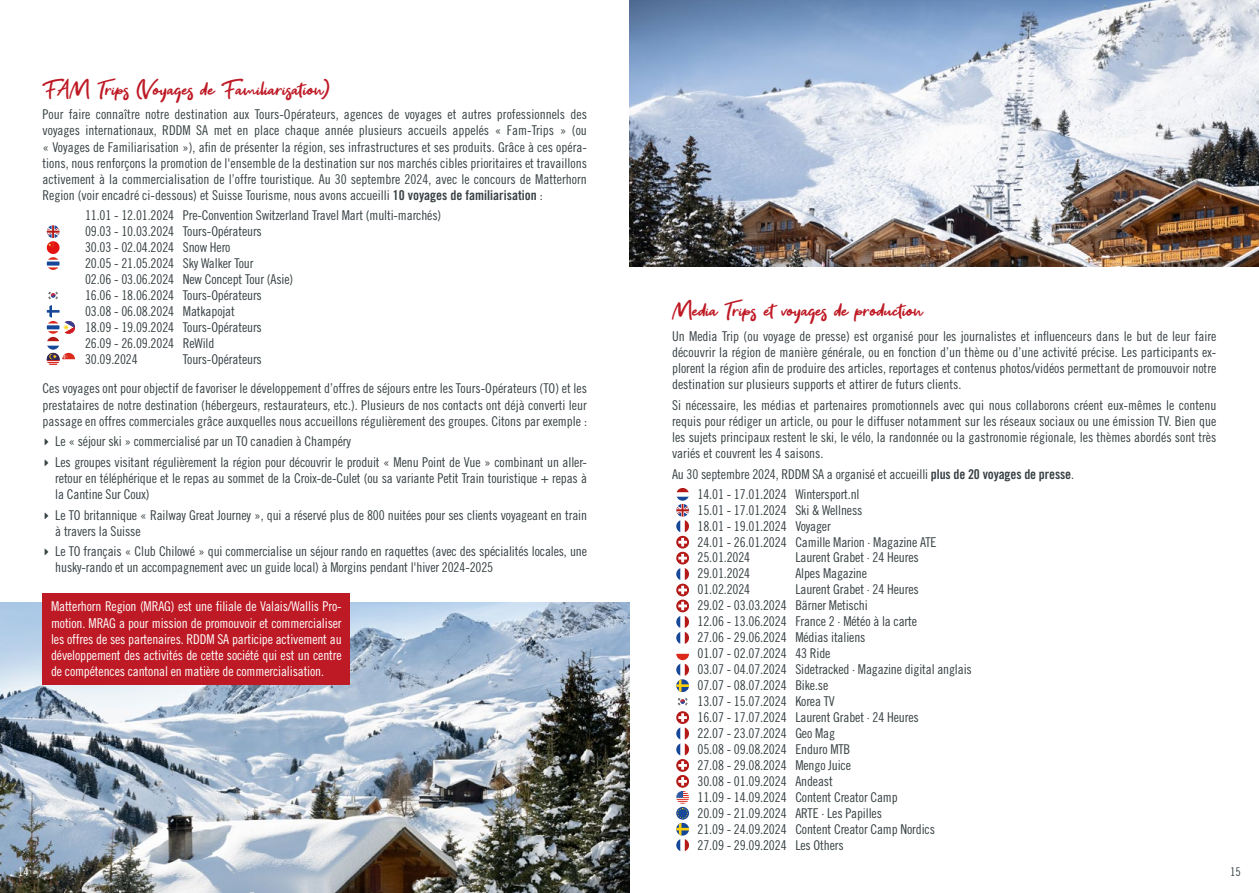
<style>
.page{position:relative;width:1259px;height:893px;background:#fff}
.page>*{position:absolute;margin:0;border:0;box-sizing:border-box;transform-origin:0 0}
.t1{font:27px "Get Show";color:#be1a25}
.t2{font:13.5px/15.9px "Trade Gothic LT Std Cn 18";letter-spacing:-.01em;color:#384144}
.t3{font:13.5px/16.2px "Trade Gothic LT Std Cn 18";letter-spacing:-.01em;color:#fff;text-align:justify}
.t4{font:12px "Trade Gothic LT Std Cn 18";color:#384144}
.t5{font:12px "Trade Gothic LT Std Cn 18";color:#fff}
.s1{font-family:"Trade Gothic LT Std Bd Cn 20"}
.s2{font-family:"Courier"}
</style>
<div class="page">
<svg style="left:47px;top:225px;width:13px;height:45px"></svg>
<svg style="left:48px;top:292px;width:10px;height:7px"></svg>
<svg style="left:47px;top:305px;width:28px;height:60px"></svg>
<svg style="left:676px;top:488px;width:13px;height:204px"></svg>
<svg style="left:678px;top:698px;width:9px;height:7px"></svg>
<svg style="left:676px;top:711px;width:13px;height:140px"></svg>
<img style="left:629px;top:0;width:630px;height:266px">
<img style="left:0;top:603px;width:629px;height:290px">
<div style="left:43px;top:593px;width:307px;height:92px;background:#be1a25"></div>
<h1 class="t1" style="left:43px;top:74px;width:289px">FAM Trips (Voyages de Familiarisation)</h1>
<p class="t2" style="left:43px;top:106px;width:546px;text-align:justify">Pour faire connaître notre destination aux Tours-Opérateurs, agences de voyages et autres professionnels des voyages internationaux, RDDM SA met en place chaque année plusieurs accueils appelés « Fam-Trips » (ou « Voyages de Familiarisation »), afin de présenter la région, ses infrastructures et ses produits. Grâce à ces opéra&shy;tions, nous renforçons la promotion de l'ensemble de la destination sur nos marchés cibles prioritaires et travaillons activement à la commercialisation de l’offre touristique. Au 30 septembre 2024, avec le concours de Matterhorn Region (voir encadré ci-dessous) et Suisse Tourisme, nous avons accueilli <span class="s1">10 voyages de familiarisation</span> :</p>
<p class="t2" style="left:85px;top:207px;width:358px">11.01 - 12.01.2024 Pre-Convention Switzerland Travel Mart (multi-marchés)<br>09.03 - 10.03.2024 Tours-Opérateurs<br>30.03 - 02.04.2024 Snow Hero<br>20.05 - 21.05.2024 Sky Walker Tour<br>02.06 - 03.06.2024 New Concept Tour (Asie)<br>16.06 - 18.06.2024 Tours-Opérateurs<br>03.08 - 06.08.2024 Matkapojat<br>18.09 - 19.09.2024 Tours-Opérateurs<br>26.09 - 26.09.2024 ReWild<br>30.09.2024</p>
<p class="t2" style="left:183px;top:351px;width:80px">Tours-Opérateurs</p>
<p class="t2" style="left:43px;top:380px;width:546px;text-align:justify">Ces voyages ont pour objectif de favoriser le développement d’offres de séjours entre les Tours-Opérateurs (TO) et les prestataires de notre destination (hébergeurs, restaurateurs, etc.). Plusieurs de nos contacts ont déjà converti leur passage en offres commerciales grâce auxquelles nous accueillons régulièrement des groupes. Citons par exemple :</p>
<p class="t2" style="left:43px;top:431px;width:546px;line-height:20.4px"><span class="s2">‣</span> Le « séjour ski » commercialisé par un TO canadien à Champéry<br><span class="s2">‣</span> Les groupes visitant régulièrement la région pour découvrir le produit « Menu Point de Vue » combinant un aller-</p>
<p class="t2" style="left:55px;top:470px;width:533px">retour en téléphérique et le repas au sommet de la Croix-de-Culet (ou sa variante Petit Train touristique + repas à la Cantine Sur Coux)</p>
<p class="t2" style="left:55px;top:507px;width:533px;text-indent:-13px"><span class="s2">‣</span> Le TO britannique « Railway Great Journey », qui a réservé plus de 800 nuitées pour ses clients voyageant en train à travers la Suisse</p>
<p class="t2" style="left:55px;top:543px;width:533px;text-indent:-13px"><span class="s2">‣</span> Le TO français « Club Chilowé » qui commercialise un séjour rando en raquettes (avec des spécialités locales, une husky-rando et un accompagnement avec un guide local) à Morgins pendant l'hiver 2024-2025</p>
<p class="t3" style="left:51px;top:598px;width:292px">Matterhorn Region (MRAG) est une filiale de Valais/Wallis Pro&shy;motion. MRAG a pour mission de promouvoir et commercialiser les offres de ses partenaires. RDDM SA participe activement au développement des activités de cette société qui est un centre de compétences cantonal en matière de commercialisation.</p>
<p class="t5" style="left:18px;top:865px;width:12px">14</p>
<h1 class="t1" style="left:672px;top:295px;width:252px">Media Trips et voyages de production</h1>
<p class="t2" style="left:672px;top:328px;width:546px;text-align:justify">Un Media Trip (ou voyage de presse) est organisé pour les journalistes et influenceurs dans le but de leur faire découvrir la région de manière générale, ou en fonction d’un thème ou d’une activité précise. Les participants ex&shy;plorent la région afin de produire des articles, reportages et contenus photos/vidéos permettant de promouvoir notre destination sur plusieurs supports et attirer de futurs clients.</p>
<p class="t2" style="left:672px;top:397px;width:546px;text-align:justify">Si nécessaire, les médias et partenaires promotionnels avec qui nous collaborons créent eux-mêmes le contenu requis pour rédiger un article, ou pour le diffuser notamment sur les réseaux sociaux ou une émission TV. Bien que les sujets principaux restent le ski, le vélo, la randonnée ou la gastronomie régionale, les thèmes abordés sont très variés et couvrent les 4 saisons.</p>
<p class="t2" style="left:697px;top:464px;width:378px;line-height:19.8px;text-indent:-26px">Au 30 septembre 2024, RDDM SA a organisé et accueilli <span class="s1">plus de 20 voyages de presse</span>.<br>14.01 - 17.01.2024 Wintersport.nl</p>
<p class="t2" style="left:697px;top:502px;width:240px">15.01 - 17.01.2024 Ski &amp; Wellness<br>18.01 - 19.01.2024 Voyager<br>24.01 - 26.01.2024 Camille Marion · Magazine ATE<br>25.01.2024</p>
<p class="t2" style="left:795px;top:550px;width:125px">Laurent Grabet · 24 Heures</p>
<p class="t2" style="left:697px;top:565px;width:54px">29.01.2024</p>
<p class="t2" style="left:795px;top:565px;width:73px">Alpes Magazine</p>
<p class="t2" style="left:697px;top:581px;width:54px">01.02.2024</p>
<p class="t2" style="left:697px;top:581px;width:276px;text-indent:98px">Laurent Grabet · 24 Heures<br>29.02 - 03.03.2024 Bärner Metischi<br>12.06 - 13.06.2024 France 2 · Météo à la carte<br>27.06 - 29.06.2024 Médias italiens<br>01.07 - 02.07.2024 43 Ride<br>03.07 - 04.07.2024 Sidetracked · Magazine digital anglais 07.07 - 08.07.2024 Bike.se<br>13.07 - 15.07.2024 Korea TV<br>16.07 - 17.07.2024 Laurent Grabet · 24 Heures<br>22.07 - 23.07.2024 Geo Mag<br>05.08 - 09.08.2024 Enduro MTB<br>27.08 - 29.08.2024 Mengo Juice<br>30.08 - 01.09.2024 Andeast<br>11.09 - 14.09.2024 Content Creator Camp<br>20.09 - 21.09.2024 ARTE · Les Papilles<br>21.09 - 24.09.2024 Content Creator Camp Nordics<br>27.09 - 29.09.2024 Les Others</p>
<p class="t4" style="left:1230px;top:865px;width:12px">15</p>
</div>
